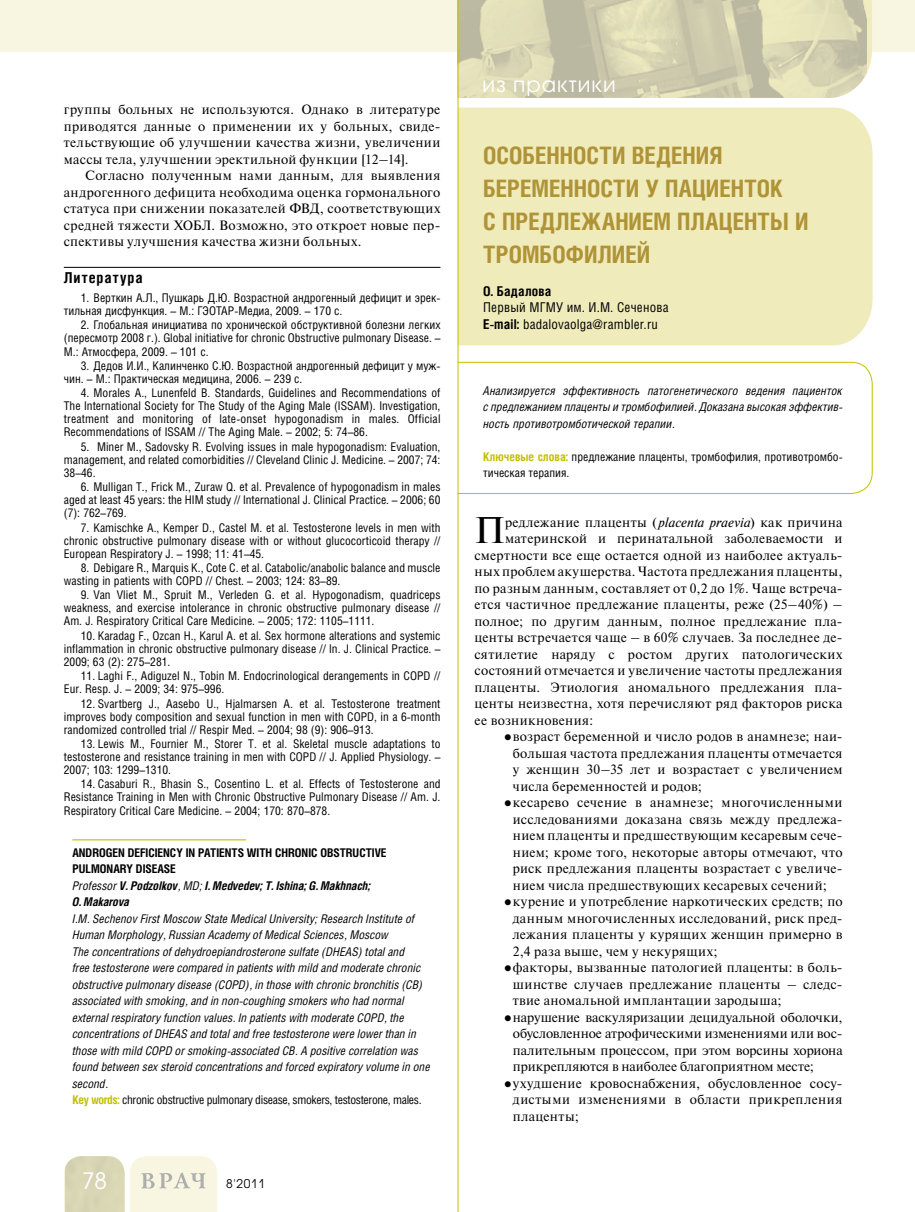
<style>
.page{position:relative;width:915px;height:1212px;background:#fff}
.page>*{position:absolute;margin:0;border:0;box-sizing:border-box;transform-origin:0 0}
.t1{font:37.05px "Newton C";color:#000}
.t2{font:700 24px/33px "Helios Cond";color:#af9336}
.t3{font:22.5px "Avant Garde Gothic C";color:#fff}
.t4{font:21px "Avant Garde Gothic C";letter-spacing:.05em;color:#fff}
.t5{font:700 15px "Helios Cond";letter-spacing:.07em;color:#000}
.t6{font:13.5px/16.5px "Newton C";letter-spacing:.025em;color:#000;text-align:justify}
.t7{font:13.5px/16.5px "Helios Cond";letter-spacing:.015em;color:#000}
.t8{font:700 13.5px "Helios Cond";letter-spacing:.015em;color:#000}
.t9{font:12px/13px "Helios Cond";color:#000;text-align:justify}
.t10{font:italic 12px/16.5px "Helios Cond";color:#000}
.t11{font:700 12px/16.5px "Helios Cond";color:#000}
.t12{font:12px "Avant Garde Gothic C";color:#000}
.s1{font-weight:400;font-style:italic}
.s2{font-style:italic}
.s3{font-weight:700;font-style:normal;color:#c4bf00}
.s4{font-style:normal}
.s5{font-weight:700}
.s6{font-weight:700;color:#c4bf00}
</style>
<div class="page">
<div style="left:65px;top:1156px;width:59px;height:56px;background:#d9d6b5"></div>
<svg style="left:130px;top:1156px;width:87px;height:56px;background:#f2f0dd"></svg>
<div style="left:0;top:0;width:914px;height:51px;background:#f8f6e0"></div>
<hr style="left:64px;top:267px;width:376px;height:1px;background:#000">
<hr style="left:72px;top:839px;width:174px;height:1px;background:#c4bf00">
<svg style="left:458px;top:362px;width:414px;height:132px"></svg>
<div style="left:458px;top:108px;width:414px;height:237px;background:#efebbb"></div>
<img style="left:458px;top:0;width:408px;height:98px">
<hr style="left:457px;top:0;width:1px;height:1212px;background:#c4bf00">
<p class="t6" style="left:64px;top:101px;width:378px">группы больных не используются. Однако в литературе приводятся данные о применении их у больных, свиде&shy;тельствующие об улучшении качества жизни, увеличении массы тела, улучшении эректильной функции [12–14].</p>
<p class="t6" style="left:64px;top:167px;width:378px;text-indent:21px">Согласно полученным нами данным, для выявления андрогенного дефицита необходима оценка гормонального статуса при снижении показателей ФВД, соответствующих средней тяжести ХОБЛ. Возможно, это откроет новые пер&shy;спективы улучшения качества жизни больных.</p>
<p class="t5" style="left:64px;top:269px;width:80px">Литература</p>
<p class="t9" style="left:64px;top:291px;width:378px;text-indent:17px">1. Верткин А.Л., Пушкарь Д.Ю. Возрастной андрогенный дефицит и эрек&shy;тильная дисфункция. – М.: ГЭОТАР-Медиа, 2009. – 170 с.</p>
<p class="t9" style="left:64px;top:318px;width:378px;text-indent:17px">2. Глобальная инициатива по хронической обструктивной болезни легких (пересмотр 2008 г.). Global initiative for chronic Obstructive pulmonary Disease. – М.: Атмосфера, 2009. – 101 с.</p>
<p class="t9" style="left:64px;top:359px;width:378px;text-indent:17px">3. Дедов И.И., Калинченко С.Ю. Возрастной андрогенный дефицит у муж&shy;чин. – М.: Практическая медицина, 2006. – 239 с.</p>
<p class="t9" style="left:64px;top:386px;width:378px;text-indent:17px">4. Morales A., Lunenfeld B. Standards, Guidelines and Recommendations of The International Society for The Study of the Aging Male (ISSAM). Investigation, treatment and monitoring of late-onset hypogonadism in males. Official Recommendations of ISSAM // The Aging Male. – 2002; 5: 74–86.</p>
<p class="t9" style="left:64px;top:440px;width:378px;text-indent:17px">5. Miner M., Sadovsky R. Evolving issues in male hypogonadism: Evaluation, management, and related comorbidities // Cleveland Clinic J. Medicine. – 2007; 74:<br>38–46.</p>
<p class="t9" style="left:64px;top:480px;width:378px;text-indent:17px">6. Mulligan T., Frick M., Zuraw Q. et al. Prevalence of hypogonadism in males aged at least 45 years: the HIM study // International J. Clinical Practice. – 2006; 60 (7): 762–769.</p>
<p class="t9" style="left:64px;top:520px;width:378px;text-indent:17px">7. Kamischke A., Kemper D., Castel M. et al. Testosterone levels in men with chronic obstructive pulmonary disease with or without glucocorticoid therapy // European Respiratory J. – 1998; 11: 41–45.</p>
<p class="t9" style="left:64px;top:561px;width:378px;text-indent:17px">8. Debigare R., Marquis K., Cote C. et al. Catabolic/anabolic balance and muscle wasting in patients with COPD // Chest. – 2003; 124: 83–89.</p>
<p class="t9" style="left:64px;top:588px;width:378px;text-indent:17px">9. Van Vliet M., Spruit M., Verleden G. et al. Hypogonadism, quadriceps weakness, and exercise intolerance in chronic obstructive pulmonary disease // Am. J. Respiratory Critical Care Medicine. – 2005; 172: 1105–1111.</p>
<p class="t9" style="left:64px;top:629px;width:378px;text-indent:17px">10. Karadag F., Ozcan H., Karul A. et al. Sex hormone alterations and systemic inflammation in chronic obstructive pulmonary disease // In. J. Clinical Practice. – 2009; 63 (2): 275–281.</p>
<p class="t9" style="left:64px;top:669px;width:378px;text-indent:17px">11. Laghi F., Adiguzel N., Tobin M. Endocrinological derangements in COPD //<br>Eur. Resp. J. – 2009; 34: 975–996.</p>
<p class="t9" style="left:64px;top:696px;width:378px;text-indent:17px">12. Svartberg J., Aasebo U., Hjalmarsen A. et al. Testosterone treatment improves body composition and sexual function in men with COPD, in a 6-month randomized controlled trial // Respir Med. – 2004; 98 (9): 906–913.</p>
<p class="t9" style="left:64px;top:737px;width:378px;text-indent:17px">13. Lewis M., Fournier M., Storer T. et al. Skeletal muscle adaptations to testosterone and resistance training in men with COPD // J. Applied Physiology. – 2007; 103: 1299–1310.</p>
<p class="t9" style="left:64px;top:777px;width:378px;text-indent:17px">14. Casaburi R., Bhasin S., Cosentino L. et al. Effects of Testosterone and Resistance Training in Men with Chronic Obstructive Pulmonary Disease // Am. J.<br>Respiratory Critical Care Medicine. – 2004; 170: 870–878.</p>
<p class="t11" style="left:72px;top:844px;width:315px">ANDROGEN DEFICIENCY IN PATIENTS WITH CHRONIC OBSTRUCTIVE PULMONARY DISEASE<br><span class="s1">Professor</span> <span class="s2">V. Podzolkov</span><span class="s1">, MD;</span> <span class="s2">I. Medvedev; T. Ishina; G. Makhnach;<br>O. Makarova</span></p>
<p class="t10" style="left:72px;top:910px;width:359px">I.M. Sechenov First Moscow State Medical University; Research Institute of Human Morphology, Russian Academy of Medical Sciences, Moscow<br>The concentrations of dehydroepiandrosterone sulfate (DHEAS) total and<br>free testosterone were compared in patients with mild and moderate chronic obstructive pulmonary disease (COPD), in those with chronic bronchitis (CB) associated with smoking, and in non-coughing smokers who had normal external respiratory function values. In patients with moderate COPD, the concentrations of DHEAS and total and free testosterone were lower than in those with mild COPD or smoking-associated CB. A positive correlation was found between sex steroid concentrations and forced expiratory volume in one second.<br><span class="s3">Key words:</span> <span class="s4">chronic obstructive pulmonary disease, smokers, testosterone, males.</span></p>
<h3 class="t3" style="left:82px;top:1168px;width:26px">78</h3>
<p class="t12" style="left:226px;top:1177px;width:40px">8'2011</p>
<h3 class="t4" style="left:482px;top:72px;width:135px">из практики</h3>
<h2 class="t2" style="left:483px;top:138px;width:327px">ОСОБЕННОСТИ ВЕДЕНИЯ<br>БЕРЕМЕННОСТИ У ПАЦИЕНТОК<br>С ПРЕДЛЕЖАНИЕМ ПЛАЦЕНТЫ И<br>ТРОМБОФИЛИЕЙ</h2>
<p class="t8" style="left:483px;top:283px;width:70px">О. Бадалова</p>
<p class="t7" style="left:483px;top:299px;width:187px">Первый МГМУ им. И.М. Сеченова<br><span class="s5">E-mail:</span> badalovaolga@rambler.ru</p>
<p class="t10" style="left:483px;top:382px;width:361px;text-align:justify">Анализируется эффективность патогенетического ведения пациенток с предлежанием плаценты и тромбофилией. Доказана высокая эффектив&shy;ность противотромботической терапии.</p>
<p class="t9" style="left:483px;top:448px;width:361px;line-height:16.5px"><span class="s6">Ключевые слова:</span> предлежание плаценты, тромбофилия, противотромбо&shy;тическая терапия.</p>
<h1 class="t1" style="left:474px;top:510px;width:32px">П</h1>
<p class="t6" style="left:505px;top:514px;width:339px">редлежание плаценты (<span class="s2">placenta praevia</span>) как причина</p>
<p class="t6" style="left:505px;top:530px;width:339px">материнской и перинатальной заболеваемости и</p>
<p class="t6" style="left:474px;top:547px;width:369px">смертности все еще остается одной из наиболее актуаль-</p>
<p class="t6" style="left:474px;top:563px;width:369px">ных проблем акушерства. Частота предлежания плаценты,</p>
<p class="t6" style="left:474px;top:580px;width:369px">по разным данным, составляет от 0,2 до 1%. Чаще встреча-</p>
<p class="t6" style="left:474px;top:596px;width:369px">ется частичное предлежание плаценты, реже (25–40%) –</p>
<p class="t6" style="left:474px;top:613px;width:369px">полное; по другим данным, полное предлежание пла-</p>
<p class="t6" style="left:474px;top:629px;width:369px">центы встречается чаще – в 60% случаев. За последнее де-</p>
<p class="t6" style="left:474px;top:646px;width:369px">сятилетие наряду с ростом других патологических</p>
<p class="t6" style="left:474px;top:662px;width:369px">состояний отмечается и увеличение частоты предлежания</p>
<p class="t6" style="left:474px;top:679px;width:369px">плаценты. Этиология аномального предлежания пла-</p>
<p class="t6" style="left:474px;top:695px;width:369px">центы неизвестна, хотя перечисляют ряд факторов риска</p>
<p class="t6" style="left:474px;top:712px;width:120px">ее возникновения:</p>
<p class="t6" style="left:512px;top:728px;width:331px;text-align:left;text-indent:-9px">•возраст беременной и число родов в анамнезе; наи&shy;большая частота предлежания плаценты отмечается у женщин 30–35 лет и возрастает с увеличением числа беременностей и родов;</p>
<p class="t6" style="left:512px;top:794px;width:331px;text-indent:-9px">•кесарево сечение в анамнезе; многочисленными исследованиями доказана связь между предлежа&shy;нием плаценты и предшествующим кесаревым сече&shy;нием; кроме того, некоторые авторы отмечают, что риск предлежания плаценты возрастает с увеличе&shy;нием числа предшествующих кесаревых сечений;</p>
<p class="t6" style="left:512px;top:893px;width:331px;text-indent:-9px">•курение и употребление наркотических средств; по данным многочисленных исследований, риск пред&shy;лежания плаценты у курящих женщин примерно в 2,4 раза выше, чем у некурящих;</p>
<p class="t6" style="left:512px;top:959px;width:331px;text-indent:-9px">•факторы, вызванные патологией плаценты: в боль&shy;шинстве случаев предлежание плаценты – следс&shy;твие аномальной имплантации зародыша;</p>
<p class="t6" style="left:512px;top:1009px;width:331px;text-indent:-9px">•нарушение васкуляризации децидуальной оболочки, обусловленное атрофическими изменениями или вос&shy;палительным процессом, при этом ворсины хориона прикрепляются в наиболее благоприятном месте;</p>
<p class="t6" style="left:512px;top:1075px;width:331px;text-indent:-9px">•ухудшение кровоснабжения, обусловленное сосу&shy;дистыми изменениями в области прикрепления плаценты;</p>
</div>
